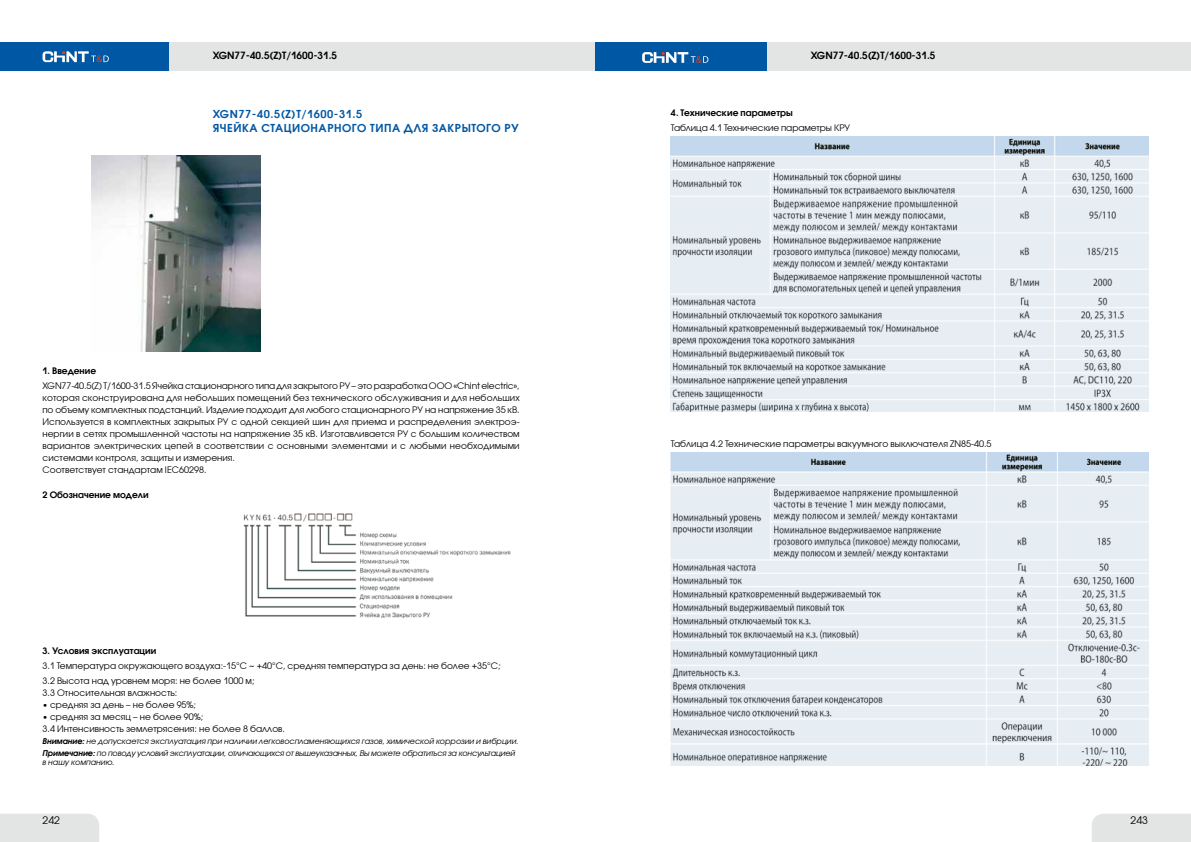
<style>
.page{position:relative;width:1191px;height:842px;background:#fff}
.page>*{position:absolute;margin:0;border:0;box-sizing:border-box;transform-origin:0 0}
.t1{font:600 11px/14px "Avant Garde Gothic C";letter-spacing:.05em;color:#0057a3}
.t2{font:10.5px "Avant Garde Gothic C";color:#000}
.t3{font:600 10px "Avant Garde Gothic C";color:#000}
.t4{font:9px/12px "Avant Garde Gothic C";color:#000}
.t5{font:600 9px "Avant Garde Gothic C";color:#000}
.t6{font:italic 8px/12px "Avant Garde Gothic C";letter-spacing:-.005em;color:#000}
.s1{font-weight:600}
</style>
<div class="page">
<div style="left:0;top:43px;width:170px;height:28px;background:#0057a3"></div>
<div style="left:169px;top:43px;width:426px;height:28px;background:#e3e4e4"></div>
<div style="left:0;top:814px;width:99px;height:28px;background:#e3e4e4"></div>
<svg style="left:43px;top:51px;width:66px;height:11px"></svg>
<div style="left:1092px;top:814px;width:99px;height:28px;background:#e3e4e4"></div>
<div style="left:595px;top:43px;width:172px;height:28px;background:#0057a3"></div>
<div style="left:767px;top:43px;width:424px;height:28px;background:#e3e4e4"></div>
<svg style="left:642px;top:52px;width:66px;height:11px"></svg>
<img style="left:243px;top:513px;width:268px;height:106px">
<img style="left:92px;top:155px;width:168px;height:197px">
<img style="left:671px;top:137px;width:477px;height:275px">
<img style="left:671px;top:453px;width:477px;height:312px">
<p class="t3" style="left:213px;top:49px;width:126px">XGN77-40.5(Z)T/1600-31.5</p>
<p class="t3" style="left:811px;top:49px;width:126px">XGN77-40.5(Z)T/1600-31.5</p>
<p class="t1" style="left:213px;top:107px;width:308px">XGN77-40.5(Z)T/1600-31.5<br>Ячейка стационарного типа для закрытого РУ</p>
<p class="t5" style="left:43px;top:366px;width:55px">1. Введение</p>
<p class="t4" style="left:43px;top:380px;width:479px">XGN77-40.5(Z) T/1600-31.5 Ячейка стационарного типа для закрытого РУ – это разработка ООО «Chint electric», которая сконструирована для небольших помещений без технического обслуживания и для небольших по объему комплектных подстанций. Изделие подходит для любого стационарного РУ на напряжение 35 кВ.<br>Используется в комплектных закрытых РУ с одной секцией шин для приема и распределения электроэ&shy;нергии в сетях промышленной частоты на напряжение 35 кВ. Изготавливается РУ с большим количеством вариантов электрических цепей в соответствии с основными элементами и с любыми необходимыми системами контроля, защиты и измерения.<br>Соответствует стандартам IEC60298.</p>
<p class="t5" style="left:43px;top:489px;width:108px">2 Обозначение модели</p>
<p class="t5" style="left:43px;top:645px;width:115px">3. Условия эксплуатации</p>
<p class="t4" style="left:43px;top:658px;width:459px;line-height:14.8px">3.1 Температура окружающего воздуха:-15°С ~ +40°С, средняя температура за день: не более +35°C;<br>3.2 Высота над уровнем моря: не более 1000 м;</p>
<p class="t4" style="left:43px;top:686px;width:136px">3.3 Относительная влажность:</p>
<p class="t4" style="left:43px;top:698px;width:155px">• средняя за день – не более 95%;</p>
<p class="t4" style="left:43px;top:710px;width:244px">• средняя за месяц – не более 90%;<br>3.4 Интенсивность землетрясения: не более 8 баллов.</p>
<p class="t6" style="left:43px;top:735px;width:477px"><span class="s1">Внимание:</span> не допускается эксплуатация при наличии легковоспламеняющихся газов, химической коррозии и вибрции.<br><span class="s1">Примечание:</span> по поводу условий эксплуатации, отличающихся от вышеуказанных, Вы можете обратиться за консультацией</p>
<p class="t6" style="left:43px;top:756px;width:74px">в нашу компанию.</p>
<p class="t5" style="left:671px;top:107px;width:123px">4. Технические параметры</p>
<p class="t4" style="left:671px;top:121px;width:181px">Таблица 4.1 Технические параметры КРУ</p>
<p class="t4" style="left:671px;top:437px;width:322px">Таблица 4.2 Технические параметры вакуумного выключателя ZN85-40.5</p>
<p class="t2" style="left:43px;top:814px;width:19px">242</p>
<p class="t2" style="left:1130px;top:814px;width:19px">243</p>
</div>
